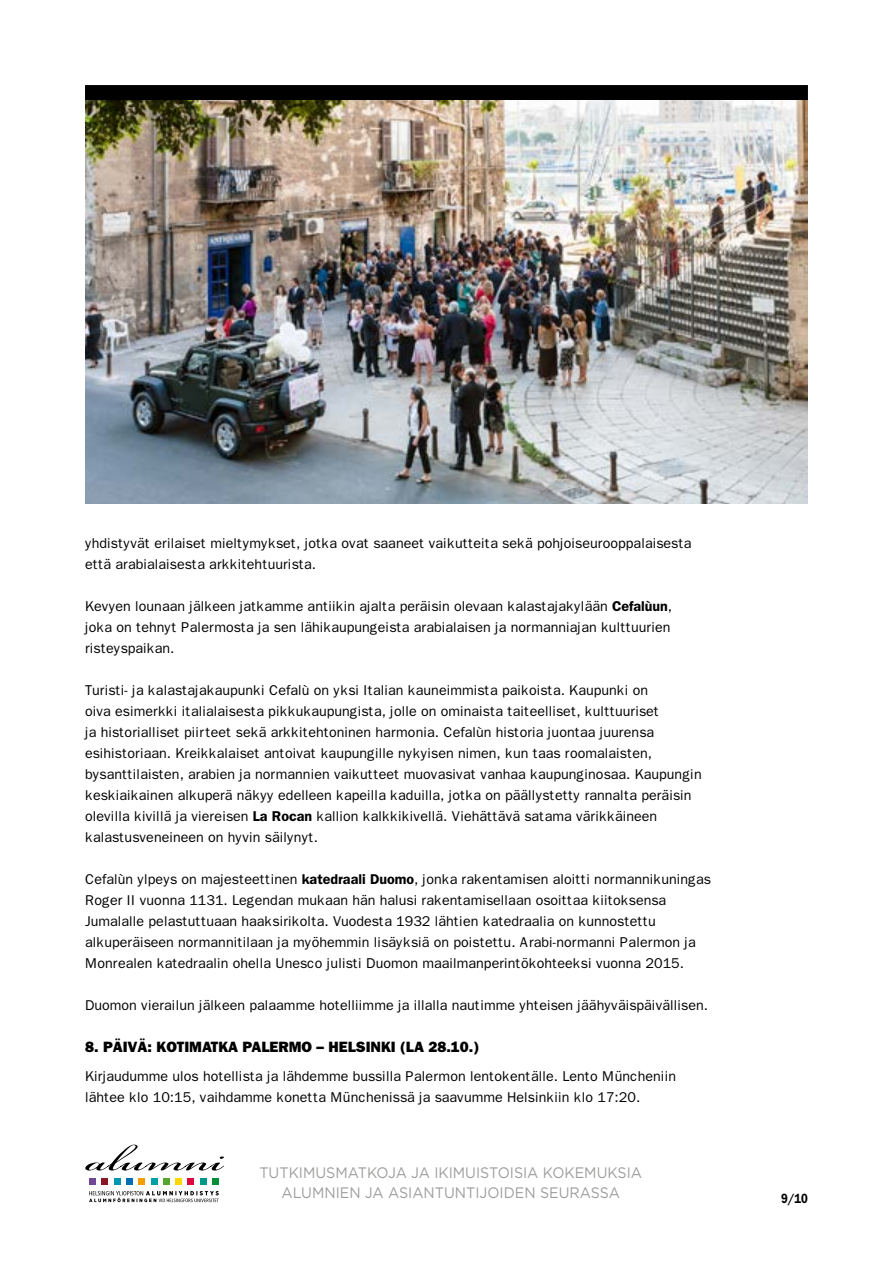
<style>
.page{position:relative;width:893px;height:1263px;background:#fff}
.page>*{position:absolute;margin:0;border:0;box-sizing:border-box;transform-origin:0 0}
.t1{font:15.15px/19.6px "Gotham";color:#9d9d9c;text-align:center;scale:.94 1}
.t2{font:800 15px "Franklin Gothic";color:#000}
.t3{font:14.25px/21px "Franklin Gothic";color:#000}
.t4{font:600 13.5px "Franklin Gothic";color:#000;scale:.83 1}
.s1{font-weight:600}
</style>
<div class="page">
<div style="left:85px;top:85px;width:723px;height:15px;background:#000"></div>
<svg style="left:85px;top:1145px;width:139px;height:25px"></svg>
<div style="left:89px;top:1178px;width:7px;height:7px;background:#6e4892"></div>
<div style="left:102px;top:1178px;width:6px;height:7px;background:#891728"></div>
<div style="left:114px;top:1178px;width:7px;height:7px;background:#0096b1"></div>
<div style="left:126px;top:1178px;width:7px;height:7px;background:#026eb3"></div>
<div style="left:138px;top:1178px;width:7px;height:7px;background:#f39f00"></div>
<div style="left:151px;top:1178px;width:6px;height:7px;background:#00a1a4"></div>
<div style="left:163px;top:1178px;width:7px;height:7px;background:#56a532"></div>
<div style="left:175px;top:1178px;width:7px;height:7px;background:#ffd700"></div>
<div style="left:187px;top:1178px;width:7px;height:7px;background:#dd083c"></div>
<div style="left:200px;top:1178px;width:6px;height:7px;background:#009788"></div>
<div style="left:212px;top:1178px;width:7px;height:7px;background:#008d39"></div>
<svg style="left:89px;top:1191px;width:130px;height:11px"></svg>
<img style="left:85px;top:100px;width:723px;height:404px">
<p class="t3" style="left:85px;top:532px;width:608px">yhdistyvät erilaiset mieltymykset, jotka ovat saaneet vaikutteita sekä pohjoiseurooppalaisesta että arabialaisesta arkkitehtuurista.</p>
<p class="t3" style="left:85px;top:595px;width:589px;text-align:justify">Kevyen lounaan jälkeen jatkamme antiikin ajalta peräisin olevaan kalastajakylään <span class="s1">Cefalùun</span>, joka on tehnyt Palermosta ja sen lähikaupungeista arabialaisen ja normanniajan kulttuurien risteyspaikan.</p>
<p class="t3" style="left:85px;top:679px;width:618px">Turisti- ja kalastajakaupunki Cefalù on yksi Italian kauneimmista paikoista. Kaupunki on<br>oiva esimerkki italialaisesta pikkukaupungista, jolle on ominaista taiteelliset, kulttuuriset<br>ja historialliset piirteet sekä arkkitehtoninen harmonia. Cefalùn historia juontaa juurensa esihistoriaan. Kreikkalaiset antoivat kaupungille nykyisen nimen, kun taas roomalaisten, bysanttilaisten, arabien ja normannien vaikutteet muovasivat vanhaa kaupunginosaa. Kaupungin keskiaikainen alkuperä näkyy edelleen kapeilla kaduilla, jotka on päällystetty rannalta peräisin olevilla kivillä ja viereisen <span class="s1">La Rocan</span> kallion kalkkikivellä. Viehättävä satama värikkäineen kalastusveneineen on hyvin säilynyt.</p>
<p class="t3" style="left:85px;top:868px;width:627px">Cefalùn ylpeys on majesteettinen <span class="s1">katedraali Duomo</span>, jonka rakentamisen aloitti normannikuningas Roger II vuonna 1131. Legendan mukaan hän halusi rakentamisellaan osoittaa kiitoksensa Jumalalle pelastuttuaan haaksirikolta. Vuodesta 1932 lähtien katedraalia on kunnostettu alkuperäiseen normannitilaan ja myöhemmin lisäyksiä on poistettu. Arabi-normanni Palermon ja Monrealen katedraalin ohella Unesco julisti Duomon maailmanperintökohteeksi vuonna 2015.</p>
<p class="t3" style="left:85px;top:994px;width:625px">Duomon vierailun jälkeen palaamme hotelliimme ja illalla nautimme yhteisen jäähyväispäivällisen.</p>
<p class="t2" style="left:85px;top:1038px;width:396px">8. PÄIVÄ: KOTIMATKA PALERMO – HELSINKI (LA 28.10.)</p>
<p class="t3" style="left:85px;top:1066px;width:592px">Kirjaudumme ulos hotellista ja lähdemme bussilla Palermon lentokentälle. Lento Müncheniin lähtee klo 10:15, vaihdamme konetta Münchenissä ja saavumme Helsinkiin klo 17:20.</p>
<p class="t1" style="left:259px;top:1163px;width:409px">TUTKIMUSMATKOJA JA IKIMUISTOISIA KOKEMUKSIA<br>ALUMNIEN JA ASIANTUNTIJOIDEN SEURASSA</p>
<p class="t4" style="left:781px;top:1190px;width:34px">9/10</p>
</div>
